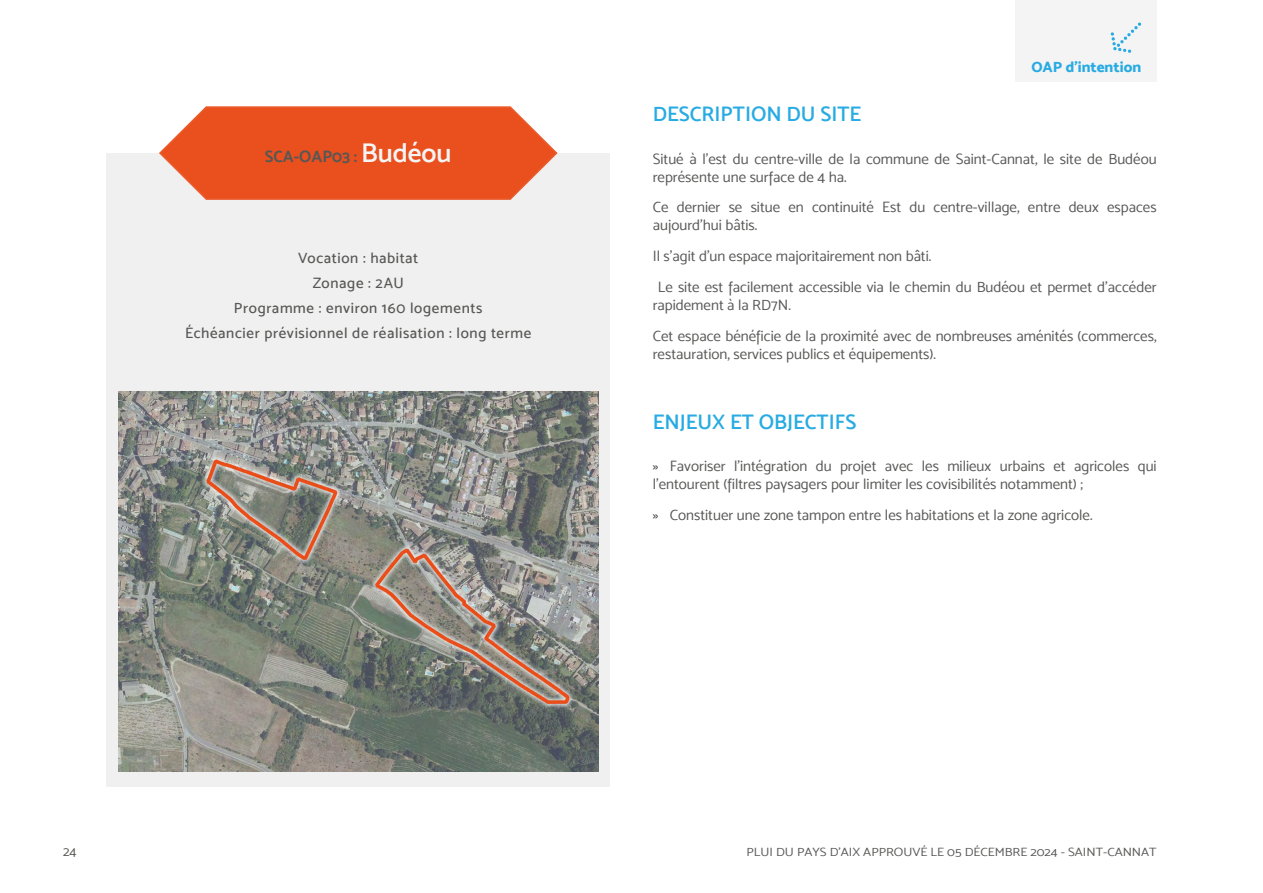
<style>
.page{position:relative;width:1263px;height:893px;background:#fff}
.page>*{position:absolute;margin:0;border:0;box-sizing:border-box;transform-origin:0 0}
.Titre_3_-_bleu{font:21px "Mosk Semi Bold 600";color:#28abe3}
.Nom_OAP{font:16.5px "Mosk Bold 700";color:#575756}
.t1{font:15px/18px "Mosk Normal 400";color:#575756}
.Encadré{font:15px "Mosk Medium 500";letter-spacing:.045em;color:#575756}
.t2{font:15px "Mosk Extra Bold 800";color:#28abe3}
.t3{font:13.5px "Mosk Normal 400";color:#575756}
.t4{font:12px "Mosk Normal 400";color:#575756;scale:1.1 1}
.s1{font-family:"Mosk Semi Bold 600";font-size:27px;color:#f4f4f4}
.s2{font-family:"Mosk Medium 500"}
</style>
<div class="page">
<div style="left:106px;top:153px;width:504px;height:634px;background:#f0f0f0"></div>
<svg style="left:159px;top:106px;width:399px;height:94px;background:#ea6439"></svg>
<img style="left:119px;top:391px;width:479px;height:381px">
<div style="left:1015px;top:0;width:142px;height:81px;background:#f4f4f4"></div>
<svg style="left:1110px;top:22px;width:31px;height:31px"></svg>
<p class="Nom_OAP" style="left:265px;top:146px;width:188px">SCA-OAP03 : <span class="s1">Budéou</span></p>
<p class="Encadré" style="left:298px;top:249px;width:122px">Vocation : habitat</p>
<p class="Encadré" style="left:313px;top:274px;width:93px">Zonage : 2AU</p>
<p class="Encadré" style="left:234px;top:299px;width:250px">Programme : environ 160 logements</p>
<p class="Encadré" style="left:185px;top:324px;width:348px">Échéancier prévisionnel de réalisation : long terme</p>
<p class="t2" style="left:1031px;top:57px;width:111px">OAP d'intention</p>
<p class="Titre_3_-_bleu" style="left:653px;top:102px;width:210px">DESCRIPTION DU SITE</p>
<p class="t1" style="left:653px;top:150px;width:505px">Situé à l’est du centre-ville de la commune de Saint-Cannat, le site de Budéou représente une surface de 4 ha.</p>
<p class="t1" style="left:653px;top:198px;width:505px">Ce dernier se situe en continuité Est du centre-village, entre deux espaces aujourd’hui bâtis.</p>
<p class="t1" style="left:653px;top:247px;width:280px">Il s’agit d’un espace majoritairement non bâti.</p>
<p class="t1" style="left:653px;top:278px;width:505px;text-indent:5px">Le site est facilement accessible via le chemin du Budéou et permet d’accéder rapidement à la RD7N.</p>
<p class="t1" style="left:653px;top:327px;width:505px">Cet espace bénéficie de la proximité avec de nombreuses aménités (commerces, restauration, services publics et équipements).</p>
<p class="Titre_3_-_bleu" style="left:653px;top:410px;width:205px">ENJEUX ET OBJECTIFS</p>
<p class="t1" style="left:653px;top:457px;width:505px"><span class="s2">»</span> Favoriser l’intégration du projet avec les milieux urbains et agricoles qui l’entourent (filtres paysagers pour limiter les covisibilités notamment) ;</p>
<p class="t1" style="left:653px;top:506px;width:441px"><span class="s2">»</span> Constituer une zone tampon entre les habitations et la zone agricole.</p>
<p class="t3" style="left:63px;top:843px;width:15px">24</p>
<p class="t4" style="left:746px;top:844px;width:374px">PLUI DU PAYS D'AIX APPROUVÉ LE 05 DÉCEMBRE 2024 - SAINT-CANNAT</p>
</div>
